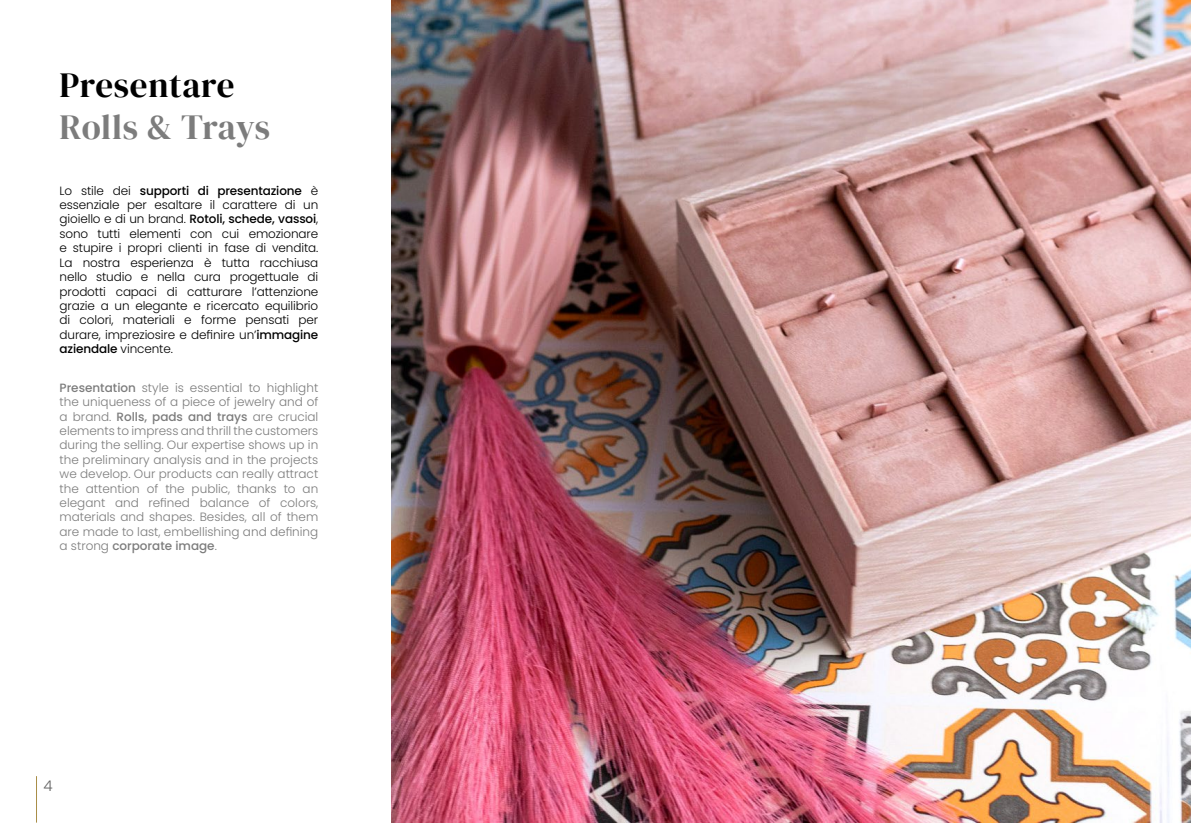
<style>
.page{position:relative;width:1191px;height:823px;background:#fff}
.page>*{position:absolute;margin:0;border:0;box-sizing:border-box;transform-origin:0 0}
.t1{font:35px "DM Serif Display";letter-spacing:.005em;color:#7c7c7c}
.t2{font:35px "DM Serif Display";letter-spacing:.02em;color:#000}
.t3{font:300 14.7px "Poppins";color:#636363}
.t4{font:300 12px/14.4px "Poppins";color:#7c7c7c;text-align:justify}
.t5{font:300 12px/14.4px "Poppins";letter-spacing:-.01em;color:#000;text-align:justify}
.s1{font-weight:500}
</style>
<div class="page">
<hr style="left:36px;top:775px;width:1px;height:47px;background:#a98e47">
<img style="left:391px;top:0;width:800px;height:822px">
<p class="t2" style="left:60px;top:65px;width:176px">Presentare</p>
<p class="t1" style="left:60px;top:107px;width:212px">Rolls &amp; Trays</p>
<p class="t5" style="left:60px;top:183px;width:260px">Lo stile dei <span class="s1">supporti di presentazione</span> è essenziale per esaltare il carattere di un gioiello e di un brand. <span class="s1">Rotoli, schede, vassoi</span>, sono tutti elementi con cui emozionare e stupire i propri clienti in fase di vendita.<br>La nostra esperienza è tutta racchiusa nello studio e nella cura progettuale di prodotti capaci di catturare l’attenzione grazie a un elegante e ricercato equilibrio di colori, materiali e forme pensati per durare, impreziosire e definire un’<span class="s1">immagine aziendale</span> vincente.</p>
<p class="t4" style="left:60px;top:380px;width:260px"><span class="s1">Presentation</span> style is essential to highlight the uniqueness of a piece of jewelry and of a brand. <span class="s1">Rolls, pads and trays</span> are crucial elements to impress and thrill the customers during the selling. Our expertise shows up in the preliminary analysis and in the projects we develop. Our products can really attract the attention of the public, thanks to an elegant and refined balance of colors, materials and shapes. Besides, all of them are made to last, embellishing and defining a strong <span class="s1">corporate image</span>.</p>
<p class="t3" style="left:43px;top:776px;width:11px">4</p>
</div>
